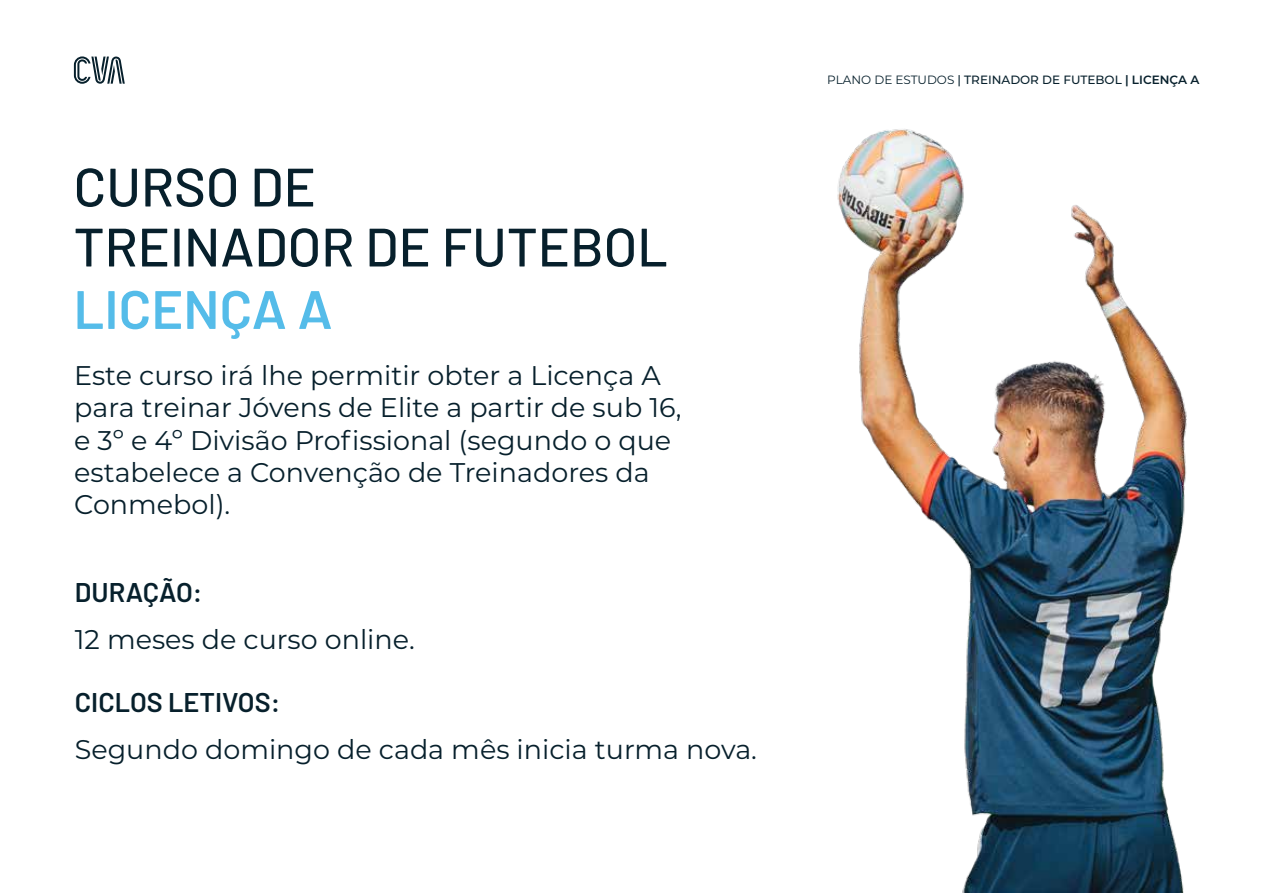
<style>
.page{position:relative;width:1263px;height:893px;background:#fff}
.page>*{position:absolute;margin:0;border:0;box-sizing:border-box;transform-origin:0 0}
.t1{font:500 54px/60px "Barlow";color:#07202c}
.t2{font:600 54px "Barlow";color:#55bce9}
.t3{font:27px/32.4px "Montserrat";color:#07202c}
.t4{font:600 27px "Barlow";color:#07202c}
.t5{font:500 12px "Montserrat";color:#07202c}
.s1{font-weight:400}
.s2{font-weight:600}
</style>
<div class="page">
<img style="left:837px;top:129px;width:350px;height:764px">
<svg style="left:74px;top:56px;width:51px;height:28px"></svg>
<h1 class="t1" style="left:74px;top:153px;width:596px">CURSO DE<br>TREINADOR DE FUTEBOL</h1>
<h1 class="t2" style="left:74px;top:270px;width:260px">LICENÇA A</h1>
<p class="t3" style="left:74px;top:358px;width:609px">Este curso irá lhe permitir obter a Licença A para treinar Jóvens de Elite a partir de sub 16, e 3º e 4º Divisão Profissional (segundo o que estabelece a Convenção de Treinadores da Conmebol).</p>
<p class="t4" style="left:75px;top:572px;width:129px">DURAÇÃO:</p>
<p class="t3" style="left:75px;top:622px;width:342px">12 meses de curso online.</p>
<p class="t4" style="left:75px;top:683px;width:207px">CICLOS LETIVOS:</p>
<p class="t3" style="left:75px;top:732px;width:684px">Segundo domingo de cada mês inicia turma nova.</p>
<p class="t5" style="left:827px;top:71px;width:374px"><span class="s1">PLANO DE ESTUDOS</span> | TREINADOR DE FUTEBOL <span class="s2">| LICENÇA A</span></p>
</div>
